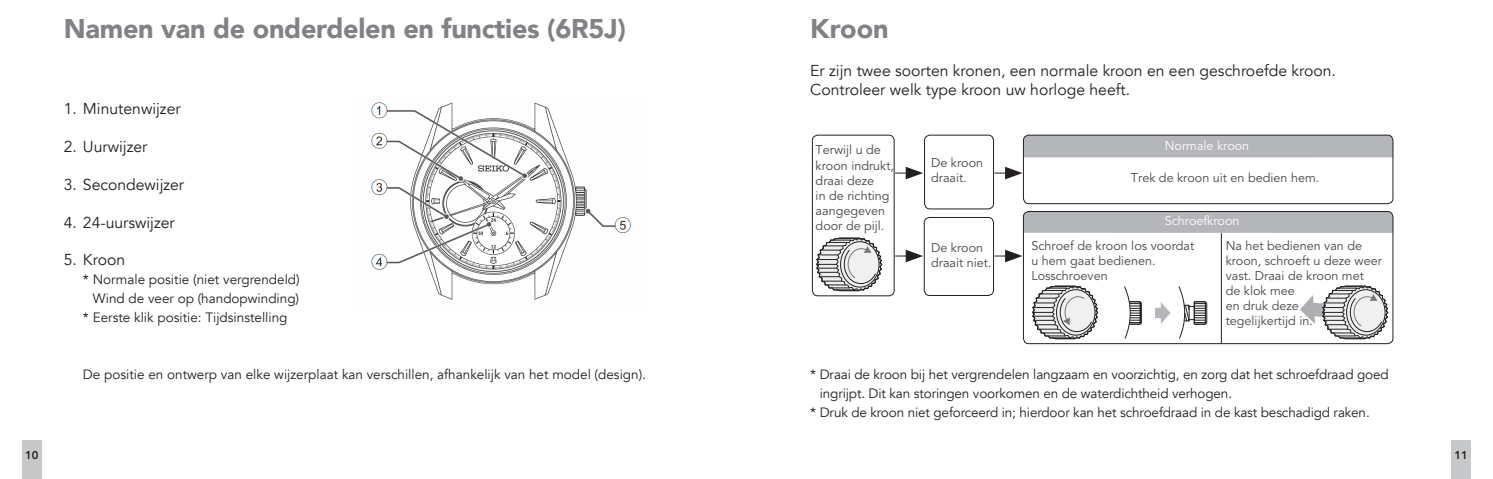
<style>
.page{position:relative;width:1493px;height:479px;background:#fff}
.page>*{position:absolute;margin:0;border:0;box-sizing:border-box;transform-origin:0 0}
.heading_1{font:900 27px "Avenir";letter-spacing:-.01em;color:#808285}
.Body{font:15.75px "Avenir";color:#231f20}
.Body_Small{font:13.5px/18.9px "Avenir";letter-spacing:-.01em;color:#231f20}
.t1{font:12.6px/15.1px "Avenir LT Std";color:#454647}
.t2{font:12.6px "Avenir LT Std";color:#fff}
.t3{font:800 11.25px "Avenir LT Std";color:#231f20}
</style>
<div class="page">
<div style="left:22px;top:440px;width:19px;height:38px;background:#c7c8ca"></div>
<div style="left:1451px;top:440px;width:19px;height:38px;background:#c7c8ca"></div>
<div style="left:1023px;top:134px;width:369px;height:23px;background:#b5b6b9"></div>
<div style="left:923px;top:217px;width:71px;height:79px;border:1px solid #231f20;border-radius:5px"></div>
<div style="left:1023px;top:211px;width:370px;height:22px;background:#b5b6b9"></div>
<div style="left:924px;top:135px;width:70px;height:74px;border:1px solid #231f20;border-radius:5px"></div>
<div style="left:812px;top:135px;width:82px;height:161px;border:1px solid #231f20;border-radius:5px"></div>
<svg style="left:994px;top:167px;width:28px;height:12px"></svg>
<svg style="left:994px;top:249px;width:28px;height:13px"></svg>
<svg style="left:895px;top:167px;width:28px;height:12px"></svg>
<svg style="left:895px;top:249px;width:28px;height:13px"></svg>
<hr style="left:1220px;top:233px;width:1px;height:110px;background:#231f20">
<div style="left:1023px;top:211px;width:370px;height:133px;border:1px solid #231f20;border-radius:5px"></div>
<div style="left:1023px;top:135px;width:370px;height:69px;border:1px solid #231f20;border-radius:5px"></div>
<svg style="left:1300px;top:285px;width:89px;height:54px"></svg>
<svg style="left:1124px;top:286px;width:17px;height:52px"></svg>
<svg style="left:1178px;top:286px;width:29px;height:52px"></svg>
<svg style="left:1155px;top:302px;width:15px;height:22px"></svg>
<svg style="left:1032px;top:285px;width:67px;height:55px"></svg>
<svg style="left:816px;top:237px;width:67px;height:54px"></svg>
<img style="left:371px;top:102px;width:260px;height:198px">
<p class="heading_1" style="left:64px;top:6px;width:563px">Namen van de onderdelen en functies (6R5J)</p>
<p class="Body" style="left:64px;top:99px;width:118px">1. Minutenwijzer</p>
<p class="Body" style="left:64px;top:137px;width:85px">2. Uurwijzer</p>
<p class="Body" style="left:64px;top:175px;width:122px">3. Secondewijzer</p>
<p class="Body" style="left:64px;top:212px;width:112px">4. 24-uurswijzer</p>
<p class="Body" style="left:64px;top:250px;width:63px">5. Kroon</p>
<p class="Body_Small" style="left:83px;top:270px;width:218px;text-align:right">* Normale positie (niet vergrendeld)<br>Wind de veer op (handopwinding)</p>
<p class="Body_Small" style="left:83px;top:308px;width:206px">* Eerste klik positie: Tijdsinstelling</p>
<p class="Body_Small" style="left:83px;top:365px;width:564px">De positie en ontwerp van elke wijzerplaat kan verschillen, afhankelijk van het model (design).</p>
<p class="heading_1" style="left:810px;top:6px;width:80px">Kroon</p>
<p class="Body" style="left:810px;top:61px;width:527px">Er zijn twee soorten kronen, een normale kroon en een geschroefde kroon.</p>
<p class="Body" style="left:810px;top:80px;width:321px">Controleer welk type kroon uw horloge heeft.</p>
<p class="t1" style="left:815px;top:143px;width:80px">Terwijl u de kroon indrukt, draai deze<br>in de richting aangegeven door de pijl.</p>
<p class="t1" style="left:931px;top:155px;width:54px">De kroon draait.</p>
<p class="t1" style="left:931px;top:240px;width:62px">De kroon draait niet.</p>
<p class="t2" style="left:1164px;top:138px;width:86px">Normale kroon</p>
<p class="t1" style="left:1131px;top:170px;width:190px">Trek de kroon uit en bedien hem.</p>
<p class="t2" style="left:1164px;top:213px;width:76px">Schroefkroon</p>
<p class="t1" style="left:1031px;top:238px;width:164px">Schroef de kroon los voordat u hem gaat bedienen.<br>Losschroeven</p>
<p class="t1" style="left:1225px;top:238px;width:158px">Na het bedienen van de kroon, schroeft u deze weer vast. Draai de kroon met<br>de klok mee<br>en druk deze<br>tegelijkertijd in.</p>
<p class="Body_Small" style="left:819px;top:365px;width:570px;text-indent:-9px">* Draai de kroon bij het vergrendelen langzaam en voorzichtig, en zorg dat het schroefdraad goed ingrijpt. Dit kan storingen voorkomen en de waterdichtheid verhogen.</p>
<p class="Body_Small" style="left:810px;top:402px;width:561px">* Druk de kroon niet geforceerd in; hierdoor kan het schroefdraad in de kast beschadigd raken.</p>
<p class="t3" style="left:25px;top:448px;width:15px">10</p>
<p class="t3" style="left:1454px;top:448px;width:15px">11</p>
</div>
